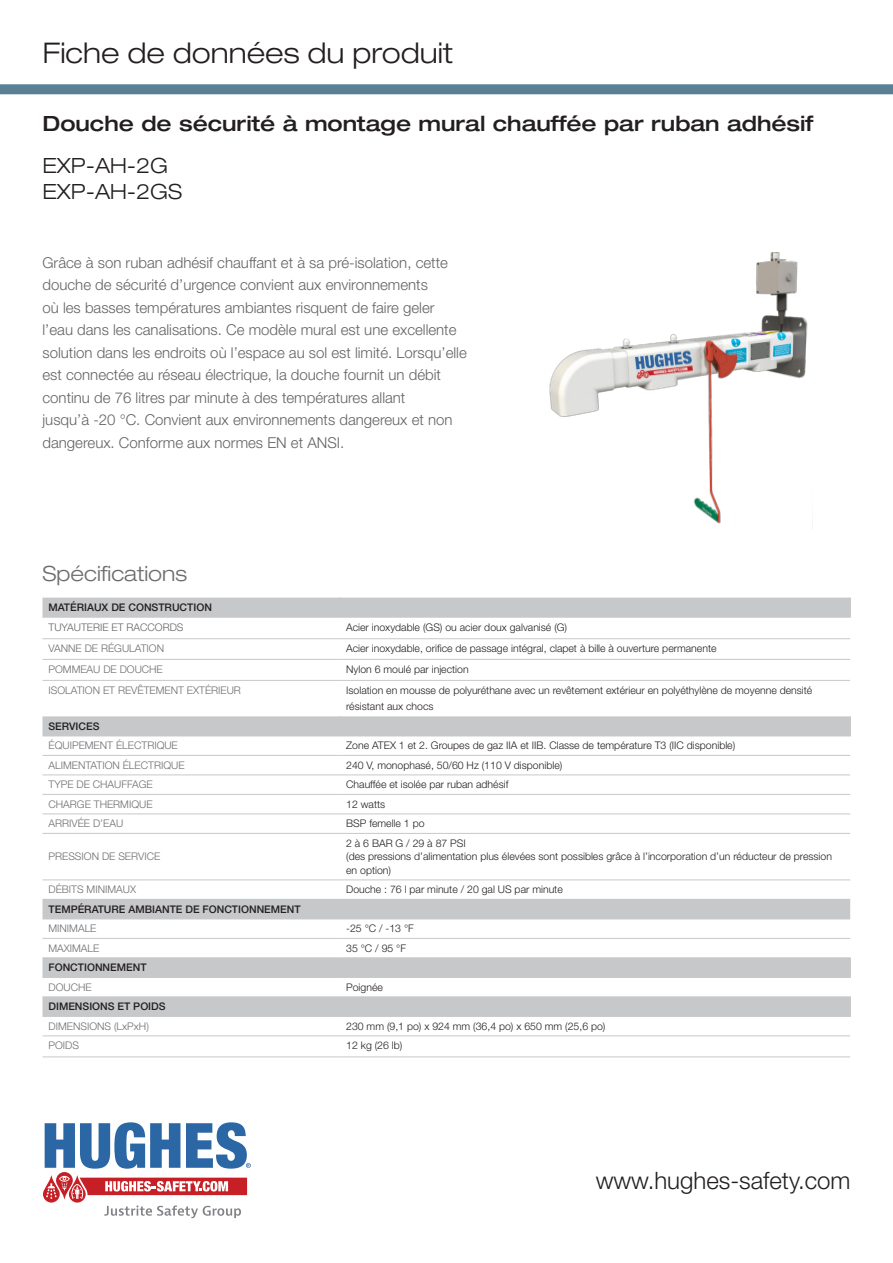
<style>
.page{position:relative;width:893px;height:1263px;background:#fff}
.page>*{position:absolute;margin:0;border:0;box-sizing:border-box;transform-origin:0 0}
.t1{font:300 expanded 28.5px "Helvetica Neue LT Std";color:#231f20}
.t2{font:300 24px "Helvetica Neue LT Std";color:#231f20}
.t3{font:500 expanded 21px "Helvetica Neue LT Std";color:#231f20}
.t4{font:300 expanded 21px "Helvetica Neue LT Std";color:#231f20}
.t5{font:300 expanded 21px "Helvetica Neue LT Std";color:#6c6d70}
.t6{font:300 15px/22.5px "Helvetica Neue LT Std";color:#636366}
.t7{font:300 10.5px/16.5px "Helvetica Neue LT Std";color:#231f20}
.t8{font:300 10.5px "Helvetica Neue LT Std";color:#6c6d70}
.t9{font:500 10.5px "Helvetica Neue LT Std";color:#231f20}
.t10{font:300 10.5px "Helvetica Neue LT Std";color:#636366}
.s1{color:#666a6b}
</style>
<div class="page">
<svg style="left:43px;top:1122px;width:208px;height:96px"></svg>
<svg style="left:0;top:84px;width:893px;height:10px;background:#5f8298"></svg>
<svg style="left:43px;top:598px;width:807px;height:418px"></svg>
<svg style="left:339px;top:598px;width:2px;height:18px"></svg>
<svg style="left:849px;top:598px;width:2px;height:18px"></svg>
<svg style="left:339px;top:716px;width:2px;height:19px"></svg>
<svg style="left:849px;top:716px;width:2px;height:19px"></svg>
<svg style="left:339px;top:958px;width:2px;height:19px"></svg>
<svg style="left:849px;top:958px;width:2px;height:19px"></svg>
<svg style="left:339px;top:997px;width:2px;height:19px"></svg>
<svg style="left:849px;top:997px;width:2px;height:19px"></svg>
<hr style="left:43px;top:1016px;width:297px;height:1px;background:#c7c8ca">
<hr style="left:340px;top:1016px;width:511px;height:1px;background:#c7c8ca">
<hr style="left:43px;top:1035px;width:297px;height:1px;background:#c7c8ca">
<hr style="left:340px;top:1035px;width:510px;height:1px;background:#c7c8ca">
<hr style="left:43px;top:1056px;width:297px;height:1px;background:#c7c8ca">
<hr style="left:340px;top:1056px;width:510px;height:1px;background:#c7c8ca">
<hr style="left:43px;top:899px;width:297px;height:1px;background:#c7c8ca">
<hr style="left:340px;top:899px;width:510px;height:1px;background:#c7c8ca">
<hr style="left:43px;top:918px;width:297px;height:1px;background:#c7c8ca">
<hr style="left:340px;top:918px;width:510px;height:1px;background:#c7c8ca">
<hr style="left:43px;top:616px;width:297px;height:2px;background:#c7c8ca">
<hr style="left:340px;top:616px;width:511px;height:2px;background:#c7c8ca">
<hr style="left:43px;top:735px;width:297px;height:1px;background:#c7c8ca">
<hr style="left:340px;top:735px;width:511px;height:1px;background:#c7c8ca">
<hr style="left:43px;top:977px;width:297px;height:1px;background:#c7c8ca">
<hr style="left:340px;top:977px;width:511px;height:1px;background:#c7c8ca">
<hr style="left:43px;top:638px;width:297px;height:1px;background:#c7c8ca">
<hr style="left:340px;top:638px;width:510px;height:1px;background:#c7c8ca">
<hr style="left:43px;top:659px;width:297px;height:1px;background:#c7c8ca">
<hr style="left:340px;top:659px;width:510px;height:1px;background:#c7c8ca">
<hr style="left:43px;top:680px;width:297px;height:1px;background:#c7c8ca">
<hr style="left:340px;top:680px;width:510px;height:1px;background:#c7c8ca">
<hr style="left:43px;top:755px;width:297px;height:1px;background:#c7c8ca">
<hr style="left:340px;top:755px;width:510px;height:1px;background:#c7c8ca">
<hr style="left:43px;top:774px;width:297px;height:1px;background:#c7c8ca">
<hr style="left:340px;top:774px;width:510px;height:1px;background:#c7c8ca">
<hr style="left:43px;top:794px;width:297px;height:1px;background:#c7c8ca">
<hr style="left:340px;top:794px;width:510px;height:1px;background:#c7c8ca">
<hr style="left:43px;top:813px;width:297px;height:1px;background:#c7c8ca">
<hr style="left:340px;top:813px;width:510px;height:1px;background:#c7c8ca">
<hr style="left:43px;top:833px;width:297px;height:1px;background:#c7c8ca">
<hr style="left:340px;top:833px;width:510px;height:1px;background:#c7c8ca">
<hr style="left:43px;top:879px;width:297px;height:1px;background:#c7c8ca">
<hr style="left:340px;top:879px;width:510px;height:1px;background:#c7c8ca">
<hr style="left:43px;top:938px;width:297px;height:1px;background:#c7c8ca">
<hr style="left:340px;top:938px;width:510px;height:1px;background:#c7c8ca">
<hr style="left:43px;top:957px;width:297px;height:1px;background:#c7c8ca">
<hr style="left:340px;top:957px;width:511px;height:1px;background:#c7c8ca">
<hr style="left:43px;top:996px;width:297px;height:1px;background:#c7c8ca">
<hr style="left:340px;top:996px;width:511px;height:1px;background:#c7c8ca">
<img style="left:549px;top:252px;width:259px;height:272px">
<h1 class="t1" style="left:43px;top:36px;width:412px">Fiche de données du produit</h1>
<p class="t3" style="left:43px;top:110px;width:772px">Douche de sécurité à montage mural chauffée par ruban adhésif</p>
<p class="t4" style="left:43px;top:153px;width:127px">EXP-AH-2G</p>
<p class="t4" style="left:43px;top:179px;width:141px">EXP-AH-2GS</p>
<p class="t6" style="left:43px;top:251px;width:426px">Grâce à son ruban adhésif chauffant et à sa pré-isolation, cette douche de sécurité d’urgence convient aux environnements<br>où les basses températures ambiantes risquent de faire geler l’eau dans les canalisations. Ce modèle mural est une excellente solution dans les endroits où l’espace au sol est limité. Lorsqu’elle est connectée au réseau électrique, la douche fournit un débit continu de 76 litres par minute à des températures allant<br>jusqu’à -20 °C. Convient aux environnements dangereux et non dangereux. Conforme aux normes EN et ANSI.</p>
<p class="t5" style="left:43px;top:560px;width:146px">Spécifi<span class="s1">ca</span>tions</p>
<p class="t9" style="left:49px;top:601px;width:165px">MATÉRIAUX DE CONSTRUCTION</p>
<p class="t10" style="left:49px;top:620px;width:136px">TUYAUTERIE ET RACCORDS</p>
<p class="t7" style="left:346px;top:618px;width:222px">Acier inoxydable (GS) ou acier doux galvanisé (G)</p>
<p class="t8" style="left:49px;top:642px;width:117px">VANNE DE RÉGULATION</p>
<p class="t7" style="left:346px;top:640px;width:372px">Acier inoxydable, orifice de passage intégral, clapet à bille à ouverture permanente</p>
<p class="t8" style="left:49px;top:663px;width:116px">POMMEAU DE DOUCHE</p>
<p class="t7" style="left:346px;top:661px;width:124px">Nylon 6 moulé par injection</p>
<p class="t8" style="left:49px;top:684px;width:194px">ISOLATION ET REVÊTEMENT EXTÉRIEUR</p>
<p class="t7" style="left:346px;top:682px;width:468px">Isolation en mousse de polyuréthane avec un revêtement extérieur en polyéthylène de moyenne densité résistant aux chocs</p>
<p class="t9" style="left:49px;top:720px;width:52px">SERVICES</p>
<p class="t8" style="left:49px;top:739px;width:131px">ÉQUIPEMENT ÉLECTRIQUE</p>
<p class="t7" style="left:346px;top:737px;width:391px">Zone ATEX 1 et 2. Groupes de gaz IIA et IIB. Classe de température T3 (IIC disponible)</p>
<p class="t8" style="left:49px;top:759px;width:138px">ALIMENTATION ÉLECTRIQUE</p>
<p class="t7" style="left:346px;top:757px;width:218px">240 V, monophasé, 50/60 Hz (110 V disponible)</p>
<p class="t8" style="left:49px;top:778px;width:106px">TYPE DE CHAUFFAGE</p>
<p class="t7" style="left:346px;top:776px;width:164px">Chauffée et isolée par ruban adhésif</p>
<p class="t8" style="left:49px;top:798px;width:106px">CHARGE THERMIQUE</p>
<p class="t7" style="left:346px;top:796px;width:41px">12 watts</p>
<p class="t8" style="left:49px;top:817px;width:76px">ARRIVÉE D’EAU</p>
<p class="t7" style="left:346px;top:815px;width:80px">BSP femelle 1 po</p>
<p class="t8" style="left:49px;top:850px;width:113px">PRESSION DE SERVICE</p>
<p class="t7" style="left:346px;top:835px;width:121px">2 à 6 BAR G / 29 à 87 PSI</p>
<p class="t7" style="left:346px;top:850px;width:487px;line-height:13.5px">(des pressions d’alimentation plus élevées sont possibles grâce à l’incorporation d’un réducteur de pression en option)</p>
<p class="t8" style="left:49px;top:883px;width:89px">DÉBITS MINIMAUX</p>
<p class="t7" style="left:346px;top:881px;width:218px">Douche : 76 l par minute / 20 gal US par minute</p>
<p class="t9" style="left:49px;top:903px;width:254px">TEMPÉRATURE AMBIANTE DE FONCTIONNEMENT</p>
<p class="t8" style="left:49px;top:922px;width:50px">MINIMALE</p>
<p class="t7" style="left:346px;top:920px;width:69px">-25 °C / -13 °F</p>
<p class="t8" style="left:49px;top:942px;width:52px">MAXIMALE</p>
<p class="t7" style="left:346px;top:940px;width:61px">35 °C / 95 °F</p>
<p class="t9" style="left:49px;top:961px;width:100px">FONCTIONNEMENT</p>
<p class="t8" style="left:49px;top:981px;width:45px">DOUCHE</p>
<p class="t7" style="left:346px;top:979px;width:38px">Poignée</p>
<p class="t9" style="left:49px;top:1000px;width:119px">DIMENSIONS ET POIDS</p>
<p class="t8" style="left:49px;top:1020px;width:102px">DIMENSIONS (LxPxH)</p>
<p class="t7" style="left:346px;top:1018px;width:261px">230 mm (9,1 po) x 924 mm (36,4 po) x 650 mm (25,6 po)</p>
<p class="t8" style="left:49px;top:1039px;width:32px">POIDS</p>
<p class="t7" style="left:346px;top:1037px;width:58px">12 kg (26 lb)</p>
<h2 class="t2" style="left:596px;top:1166px;width:256px">www.hughes-safety.com</h2>
</div>
